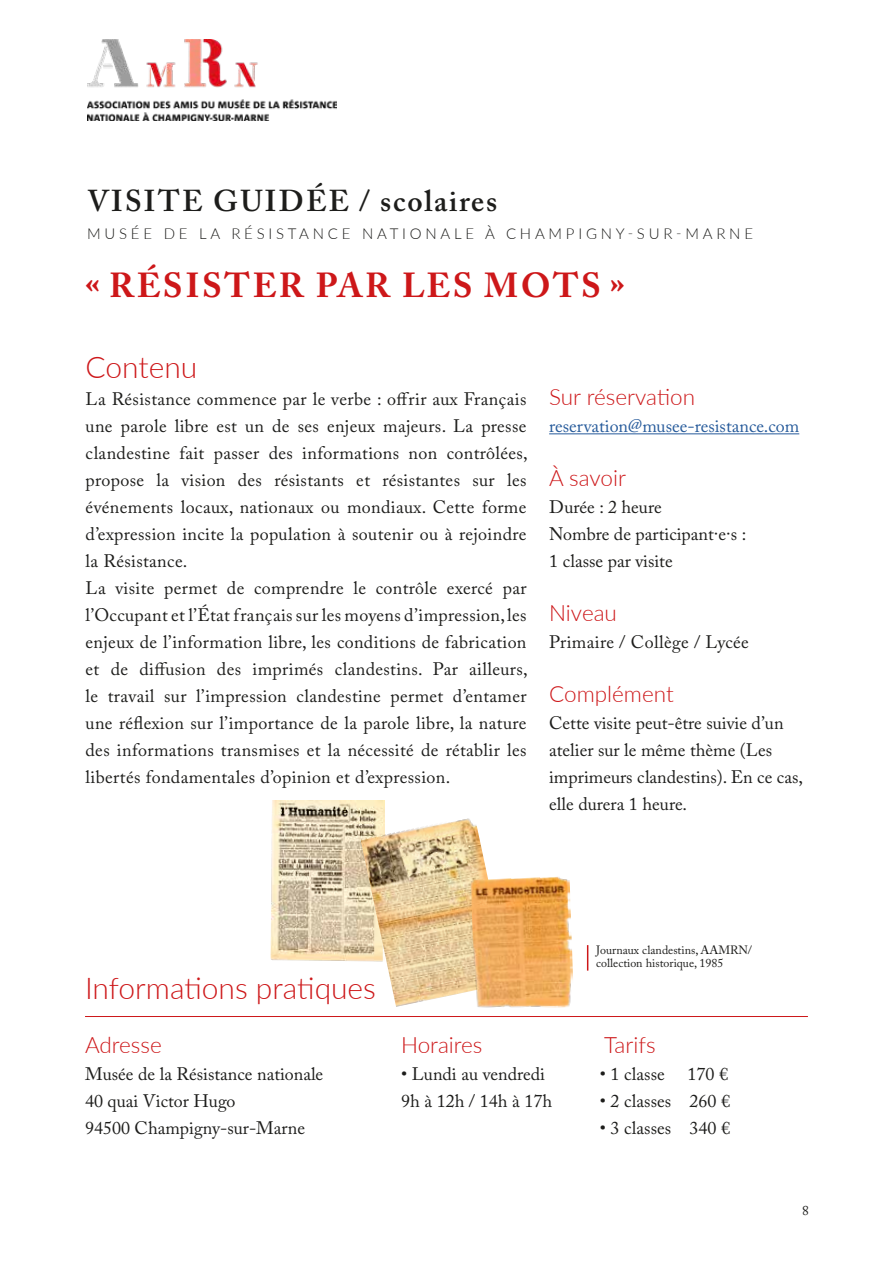
<style>
.page{position:relative;width:893px;height:1263px;background:#fff}
.page>*{position:absolute;margin:0;border:0;box-sizing:border-box;transform-origin:0 0}
.t1{font:700 34.5px "Adobe Caslon Pro";letter-spacing:.07em;color:#cd1719}
.t2{font:300 30px "Lato";color:#cd1719}
.t3{font:600 30px "Adobe Caslon Pro";letter-spacing:.065em;color:#1d1d1b}
.t4{font:300 22.5px "Lato";color:#cd1719}
.t5{font:18px/27px "Adobe Caslon Pro";letter-spacing:.02em;color:#1d1d1b}
.t6{font:18px/27px "Adobe Caslon Pro";color:#1d1d1b}
.t7{font:18px "Adobe Caslon Pro";color:#275b9b}
.t8{font:300 15px "Lato";letter-spacing:.25em;color:#1d1d1b}
.t9{font:13.5px "Adobe Caslon Pro";color:#1d1d1b}
.t10{font:12px/13.5px "Adobe Caslon Pro";color:#1d1d1b}
.s1{color:#0c0c0b}
</style>
<div class="page">
<img style="left:88px;top:39px;width:248px;height:82px">
<hr style="left:85px;top:1016px;width:723px;height:1px;background:#cd1719">
<hr style="left:549px;top:433px;width:250px;height:1px;background:#275b9b">
<img style="left:271px;top:800px;width:113px;height:162px">
<img style="left:361px;top:815px;width:127px;height:192px">
<img style="left:471px;top:876px;width:102px;height:132px">
<svg style="left:587px;top:945px;width:1px;height:26px"></svg>
<h2 class="t3" style="left:87px;top:183px;width:411px">VISITE GUIDÉE / scolaires</h2>
<p class="t8" style="left:87px;top:224px;width:667px">MUSÉE DE LA RÉSISTANCE NATIONALE À CHAMPIGNY-SUR-MARNE</p>
<h1 class="t1" style="left:85px;top:265px;width:541px">« RÉSISTER PAR LES MOTS »</h1>
<h2 class="t2" style="left:86px;top:346px;width:113px">Contenu</h2>
<p class="t5" style="left:86px;top:385px;width:444px">La Résistance commence par le verbe : offrir aux Français une parole libre est un de ses enjeux majeurs. La presse clandestine fait passer des informations non contrôlées, propose la vision des résistants et résistantes sur les événements locaux, nationaux ou mondiaux. Cette forme d’expression incite la population à soutenir ou à rejoindre la Résistance.<br>La visite permet de comprendre le contrôle exercé par l’Occupant et l’État français sur les moyens d’impression, les enjeux de l’information libre, les conditions de fabrication et de diffusion des imprimés clandestins. Par ailleurs, le travail sur l’impression clandestine permet d’entamer une réflexion sur l’importance de la parole libre, la nature des informations transmises et la nécessité de rétablir les libertés fondamentales d’opinion et d’expression.</p>
<p class="t4" style="left:549px;top:381px;width:147px">Sur réservation</p>
<p class="t7" style="left:549px;top:415px;width:252px">reservation@musee-resistance.com</p>
<p class="t4" style="left:549px;top:462px;width:78px">À savoir</p>
<p class="t6" style="left:549px;top:493px;width:199px">Durée : 2 heure<br>Nombre de participant·e·s :<br>1 classe par visite</p>
<p class="t4" style="left:549px;top:597px;width:69px">Niveau</p>
<p class="t5" style="left:549px;top:628px;width:201px">Primaire / Collège / Lycée</p>
<p class="t4" style="left:549px;top:678px;width:126px">Complément</p>
<p class="t6" style="left:549px;top:709px;width:255px">Cette visite peut-être suivie d’un atelier sur le même thème (Les imprimeurs clandestins). En ce cas, elle durera 1 heure.</p>
<h2 class="t2" style="left:85px;top:967px;width:292px">Informations pratiques</h2>
<p class="t10" style="left:596px;top:943px;width:157px">Journaux clandestins<span class="s1">, AA</span>MRN/ collection historique, 1985</p>
<p class="t4" style="left:85px;top:1029px;width:78px">Adresse</p>
<p class="t6" style="left:85px;top:1060px;width:240px">Musée de la Résistance nationale<br>40 quai Victor Hugo<br>94500 Champigny-sur-Marne</p>
<p class="t4" style="left:401px;top:1029px;width:83px">Horaires</p>
<p class="t6" style="left:401px;top:1060px;width:152px">• Lundi au vendredi<br>9h à 12h / 14h à 17h</p>
<p class="t4" style="left:604px;top:1029px;width:53px">Tarifs</p>
<p class="t5" style="left:600px;top:1060px;width:66px">• 1 classe</p>
<p class="t5" style="left:688px;top:1060px;width:42px">170 €</p>
<p class="t6" style="left:600px;top:1087px;width:132px">• 2 classes 260 €</p>
<p class="t6" style="left:600px;top:1114px;width:132px">• 3 classes 340 €</p>
<p class="t9" style="left:802px;top:1202px;width:8px">8</p>
</div>
